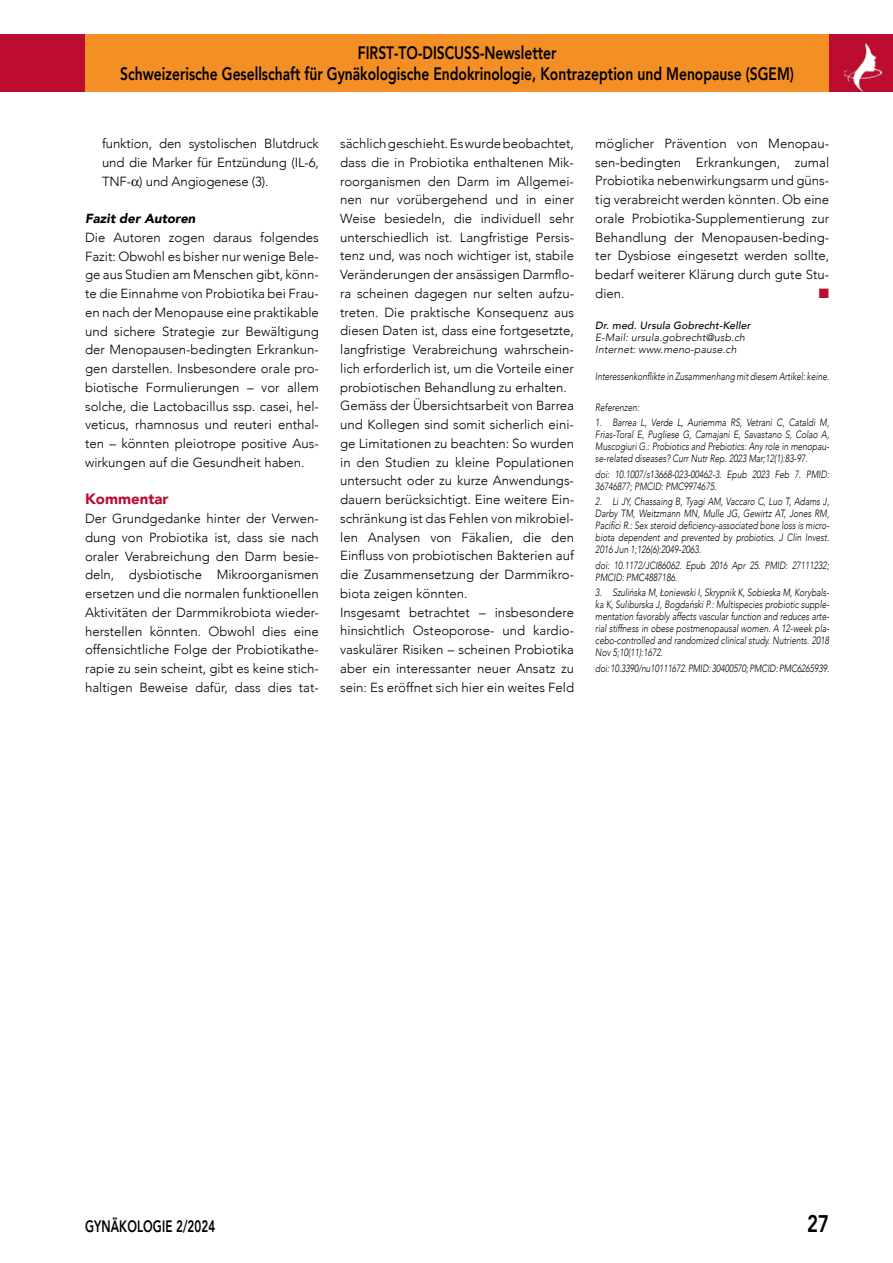
<style>
.page{position:relative;width:893px;height:1263px;background:#fff}
.page>*{position:absolute;margin:0;border:0;box-sizing:border-box;transform-origin:0 0}
.t1{font:800 24px "Avenir";color:#000;scale:.77 1}
.t2{font:800 18px/21px "Avenir";color:#000;text-align:center;scale:.77 1}
.t3{font:800 16.5px "Avenir";letter-spacing:.01em;color:#000;scale:.7 1}
.t4{font:900 15px "Avenir";color:#bc0d31}
.t5{font:13.5px "Zapf Dingbats";color:#bc0d31}
.t6{font:300 13.2px/18.8px "Avenir";color:#000;text-align:justify}
.t7{font:italic 900 13.2px "Avenir";color:#000}
.t8{font:italic 300 10.5px/12px "Avenir";color:#000;text-align:justify;scale:.8 1}
.t9{font:italic 300 10.5px/12px "Avenir";color:#000}
.t10{font:italic 500 10.5px "Avenir";letter-spacing:.01em;color:#000}
</style>
<div class="page">
<div style="left:0;top:34px;width:85px;height:58px;background:#bc0d31"></div>
<div style="left:85px;top:34px;width:744px;height:58px;background:#f38f25"></div>
<div style="left:829px;top:34px;width:64px;height:58px;background:#bc0d31"></div>
<img style="left:844px;top:43px;width:38px;height:48px">
<h2 class="t2" style="left:120px;top:43px;width:876px">FIRST-TO-DISCUSS-Newsletter<br>Schweizerische Gesellschaft für Gynäkologische Endokrinologie, Kontrazeption und Menopause (SGEM)</h2>
<p class="t6" style="left:102px;top:134px;width:218px">funktion, den systolischen Blutdruck und die Marker für Entzündung (IL-6, TNF- ) und Angiogenese (3).</p>
<p class="t7" style="left:85px;top:208px;width:112px">Fazit der Autoren</p>
<p class="t6" style="left:85px;top:228px;width:235px">Die Autoren zogen daraus folgendes Fazit: Obwohl es bisher nur wenige Bele&shy;ge aus Studien am Menschen gibt, könn&shy;te die Einnahme von Probiotika bei Frau&shy;en nach der Menopause eine praktikable und sichere Strategie zur Bewältigung der Menopausen-bedingten Erkrankun&shy;gen darstellen. Insbesondere orale pro&shy;biotische Formulierungen – vor allem solche, die Lactobacillus ssp. casei, hel&shy;veticus, rhamnosus und reuteri enthal&shy;ten – könnten pleiotrope positive Aus&shy;wirkungen auf die Gesundheit haben.</p>
<p class="t4" style="left:85px;top:486px;width:85px">Kommentar</p>
<p class="t6" style="left:85px;top:509px;width:235px">Der Grundgedanke hinter der Verwen&shy;dung von Probiotika ist, dass sie nach oraler Verabreichung den Darm besie&shy;deln, dysbiotische Mikroorganismen ersetzen und die normalen funktionellen Aktivitäten der Darmmikrobiota wieder&shy;herstellen könnten. Obwohl dies eine offensichtliche Folge der Probiotikathe&shy;rapie zu sein scheint, gibt es keine stich&shy;haltigen Beweise dafür, dass dies tat-</p>
<p class="t6" style="left:340px;top:134px;width:235px;text-align:left">sächlich geschieht. Es wurde beobachtet, dass die in Probiotika enthaltenen Mik&shy;roorganismen den Darm im Allgemei&shy;nen nur vorübergehend und in einer Weise besiedeln, die individuell sehr unterschiedlich ist. Langfristige Persis&shy;tenz und, was noch wichtiger ist, stabile Veränderungen der ansässigen Darmflo&shy;ra scheinen dagegen nur selten aufzu&shy;treten. Die praktische Konsequenz aus diesen Daten ist, dass eine fortgesetzte, langfristige Verabreichung wahrschein&shy;lich erforderlich ist, um die Vorteile einer probiotischen Behandlung zu erhalten.<br>Gemäss der Übersichtsarbeit von Barrea und Kollegen sind somit sicherlich eini&shy;ge Limitationen zu beachten: So wurden in den Studien zu kleine Populationen untersucht oder zu kurze Anwendungs&shy;dauern berücksichtigt. Eine weitere Ein&shy;schränkung ist das Fehlen von mikrobiel&shy;len Analysen von Fäkalien, die den Einfluss von probiotischen Bakterien auf die Zusammensetzung der Darmmikro&shy;biota zeigen könnten.<br>Insgesamt betrachtet – insbesondere hinsichtlich Osteoporose- und kardio&shy;vaskulärer Risiken – scheinen Probiotika aber ein interessanter neuer Ansatz zu sein: Es eröffnet sich hier ein weites Feld</p>
<p class="t6" style="left:595px;top:134px;width:235px">möglicher Prävention von Menopau&shy;sen-bedingten Erkrankungen, zumal Probiotika nebenwirkungsarm und güns&shy;tig verabreicht werden könnten. Ob eine orale Probiotika-Supplementierung zur Behandlung der Menopausen-beding&shy;ter Dysbiose eingesetzt werden sollte, bedarf weiterer Klärung durch gute Stu&shy;dien.</p>
<p class="t5" style="left:819px;top:287px;width:12px">■</p>
<p class="t10" style="left:595px;top:319px;width:157px">Dr. med. Ursula Gobrecht-Keller</p>
<p class="t9" style="left:595px;top:331px;width:151px">E-Mail: ursula.gobrecht@usb.ch<br>Internet: www.meno-pause.ch</p>
<p class="t8" style="left:595px;top:371px;width:294px">Interessenkonflikte in Zusammenhang mit diesem Artikel: keine.</p>
<p class="t8" style="left:595px;top:401px;width:56px">Referenzen:</p>
<p class="t8" style="left:595px;top:417px;width:294px">1. Barrea L, Verde L, Auriemma RS, Vetrani C, Cataldi M, Frias-Toral E, Pugliese G, Camajani E, Savastano S, Colao A, Muscogiuri G.: Probiotics and Prebiotics: Any role in menopau&shy;se-related diseases? Curr Nutr Rep. 2023 Mar;12(1):83-97.</p>
<p class="t8" style="left:595px;top:468px;width:294px">doi: 10.1007/s13668-023-00462-3. Epub 2023 Feb 7. PMID:<br>36746877; PMCID: PMC9974675.</p>
<p class="t8" style="left:595px;top:496px;width:294px">2. Li JY, Chassaing B, Tyagi AM, Vaccaro C, Luo T, Adams J, Darby TM, Weitzmann MN, Mulle JG, Gewirtz AT, Jones RM, Pacifici R.: Sex steroid deficiency-associated bone loss is micro&shy;biota dependent and prevented by probiotics. J Clin Invest.<br>2016 Jun 1;126(6):2049-2063.</p>
<p class="t8" style="left:595px;top:559px;width:294px">doi: 10.1172/JCI86062. Epub 2016 Apr 25. PMID: 27111232;<br>PMCID: PMC4887186.</p>
<p class="t8" style="left:595px;top:586px;width:294px">3. Szulińska M, Łoniewski I, Skrypnik K, Sobieska M, Korybals&shy;ka K, Suliburska J, Bogdański P.: Multispecies probiotic supple&shy;mentation favorably affects vascular function and reduces arte&shy;rial stiffness in obese postmenopausal women. A 12-week pla&shy;cebo-controlled and randomized clinical study. Nutrients. 2018<br>Nov 5;10(11):1672.</p>
<p class="t8" style="left:595px;top:662px;width:294px">doi: 10.3390/nu10111672. PMID: 30400570; PMCID: PMC6265939.</p>
<p class="t3" style="left:85px;top:1213px;width:188px">GYNÄKOLOGIE 2/2024</p>
<h1 class="t1" style="left:807px;top:1205px;width:30px">27</h1>
</div>
